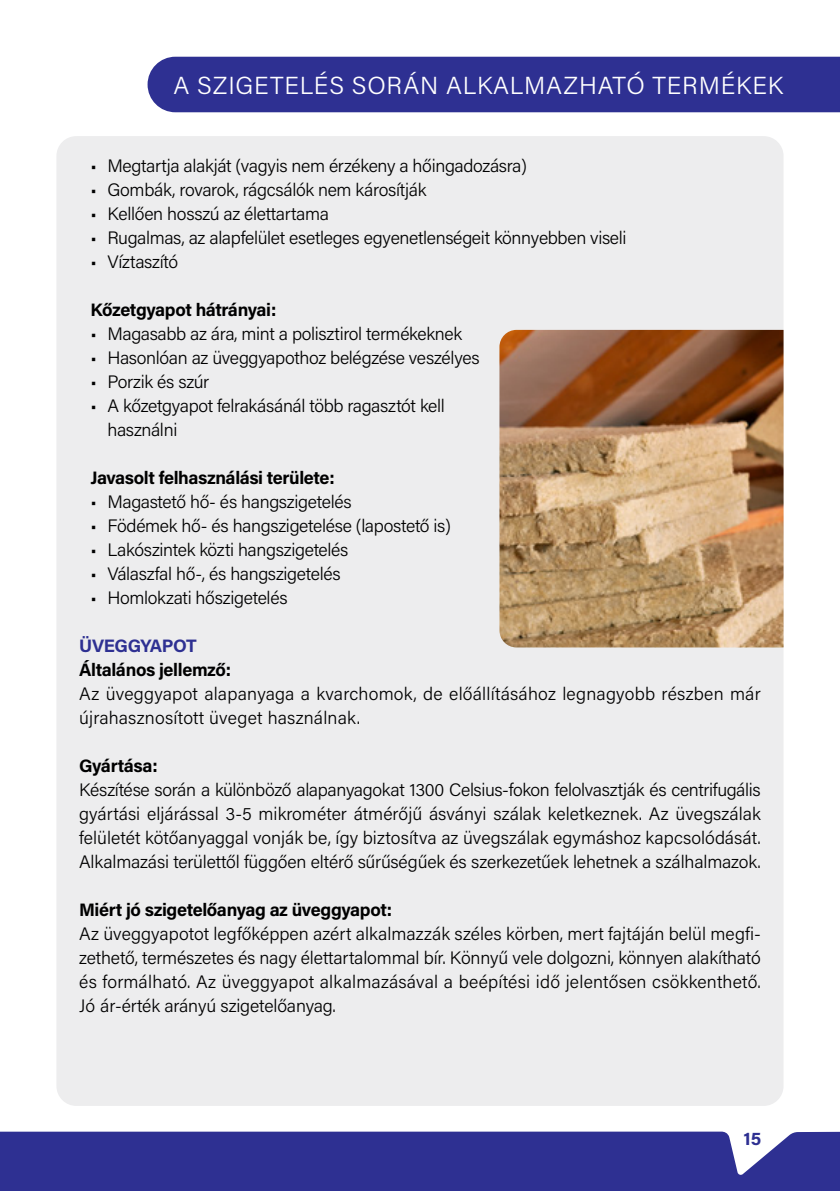
<style>
.page{position:relative;width:840px;height:1191px;background:#fff}
.page>*{position:absolute;margin:0;border:0;box-sizing:border-box;transform-origin:0 0}
.t1{font:300 24.6px "Acumin Pro";letter-spacing:.03em;color:#fff}
.t2{font:700 18.4px "Acumin Pro";color:#2e3092}
.t3{font:300 18px/24px "Acumin Pro";letter-spacing:-.02em;color:#000;text-align:justify}
.t4{font:700 18px "Acumin Pro";letter-spacing:-.02em;color:#000}
.t5{font:300 18px/24px "Acumin Pro";letter-spacing:.01em;color:#000}
.t6{font:700 18px "Acumin Pro";letter-spacing:-.02em;color:#2e3092}
</style>
<div class="page">
<div style="left:0;top:1131px;width:839px;height:60px;background:#2e3092"></div>
<div style="left:56px;top:136px;width:727px;height:970px;background:#ededee;border-radius:20px"></div>
<img style="left:499px;top:330px;width:284px;height:317px">
<div style="left:147px;top:57px;width:692px;height:55px;background:#2e3092"></div>
<h1 class="t1" style="left:173px;top:68px;width:611px">A SZIGETELÉS SORÁN ALKALMAZHATÓ TERMÉKEK</h1>
<p class="t3" style="left:90px;top:153px;width:437px">• Megtartja alakját (vagyis nem érzékeny a hőingadozásra)</p>
<p class="t3" style="left:90px;top:177px;width:337px">• Gombák, rovarok, rágcsálók nem károsítják</p>
<p class="t3" style="left:90px;top:201px;width:240px">• Kellően hosszú az élettartama</p>
<p class="t3" style="left:90px;top:225px;width:537px">• Rugalmas, az alapfelület esetleges egyenetlenségeit könnyebben viseli</p>
<p class="t3" style="left:90px;top:249px;width:89px">• Víztaszító</p>
<p class="t4" style="left:90px;top:297px;width:187px">Kőzetgyapot hátrányai:</p>
<p class="t3" style="left:90px;top:321px;width:373px">• Magasabb az ára, mint a polisztirol termékeknek</p>
<p class="t3" style="left:90px;top:345px;width:390px">• Hasonlóan az üveggyapothoz belégzése veszélyes</p>
<p class="t3" style="left:90px;top:369px;width:120px">• Porzik és szúr</p>
<p class="t3" style="left:107px;top:393px;width:339px;text-indent:-17px">• A kőzetgyapot felrakásánál több ragasztót kell használni</p>
<p class="t4" style="left:90px;top:465px;width:246px">Javasolt felhasználási területe:</p>
<p class="t3" style="left:90px;top:489px;width:262px">• Magastető hő- és hangszigetelés</p>
<p class="t3" style="left:90px;top:513px;width:362px">• Födémek hő- és hangszigetelése (lapostető is)</p>
<p class="t3" style="left:90px;top:537px;width:259px">• Lakószintek közti hangszigetelés</p>
<p class="t3" style="left:90px;top:561px;width:252px">• Válaszfal hő-, és hangszigetelés</p>
<p class="t3" style="left:90px;top:585px;width:198px">• Homlokzati hőszigetelés</p>
<p class="t6" style="left:79px;top:633px;width:119px">ÜVEGGYAPOT</p>
<p class="t4" style="left:79px;top:657px;width:153px">Általános jellemző:</p>
<p class="t5" style="left:79px;top:681px;width:682px">Az üveggyapot alapanyaga a kvarchomok, de előállításához legnagyobb részben már újrahasznosított üveget használnak.</p>
<p class="t4" style="left:79px;top:753px;width:80px">Gyártása:</p>
<p class="t3" style="left:79px;top:777px;width:682px">Készítése során a különböző alapanyagokat 1300 Celsius-fokon felolvasztják és centrifugális gyártási eljárással 3-5 mikrométer átmérőjű ásványi szálak keletkeznek. Az üvegszálak felületét kötőanyaggal vonják be, így biztosítva az üvegszálak egymáshoz kapcsolódását.<br>Alkalmazási területtől függően eltérő sűrűségűek és szerkezetűek lehetnek a szálhalmazok.</p>
<p class="t4" style="left:79px;top:897px;width:314px">Miért jó szigetelőanyag az üveggyapot:</p>
<p class="t3" style="left:79px;top:921px;width:682px">Az üveggyapotot legfőképpen azért alkalmazzák széles körben, mert fajtáján belül megfi&shy;zethető, természetes és nagy élettartalommal bír. Könnyű vele dolgozni, könnyen alakítható és formálható. Az üveggyapot alkalmazásával a beépítési idő jelentősen csökkenthető.<br>Jó ár-érték arányú szigetelőanyag.</p>
<p class="t2" style="left:743px;top:1125px;width:19px">15</p>
</div>
